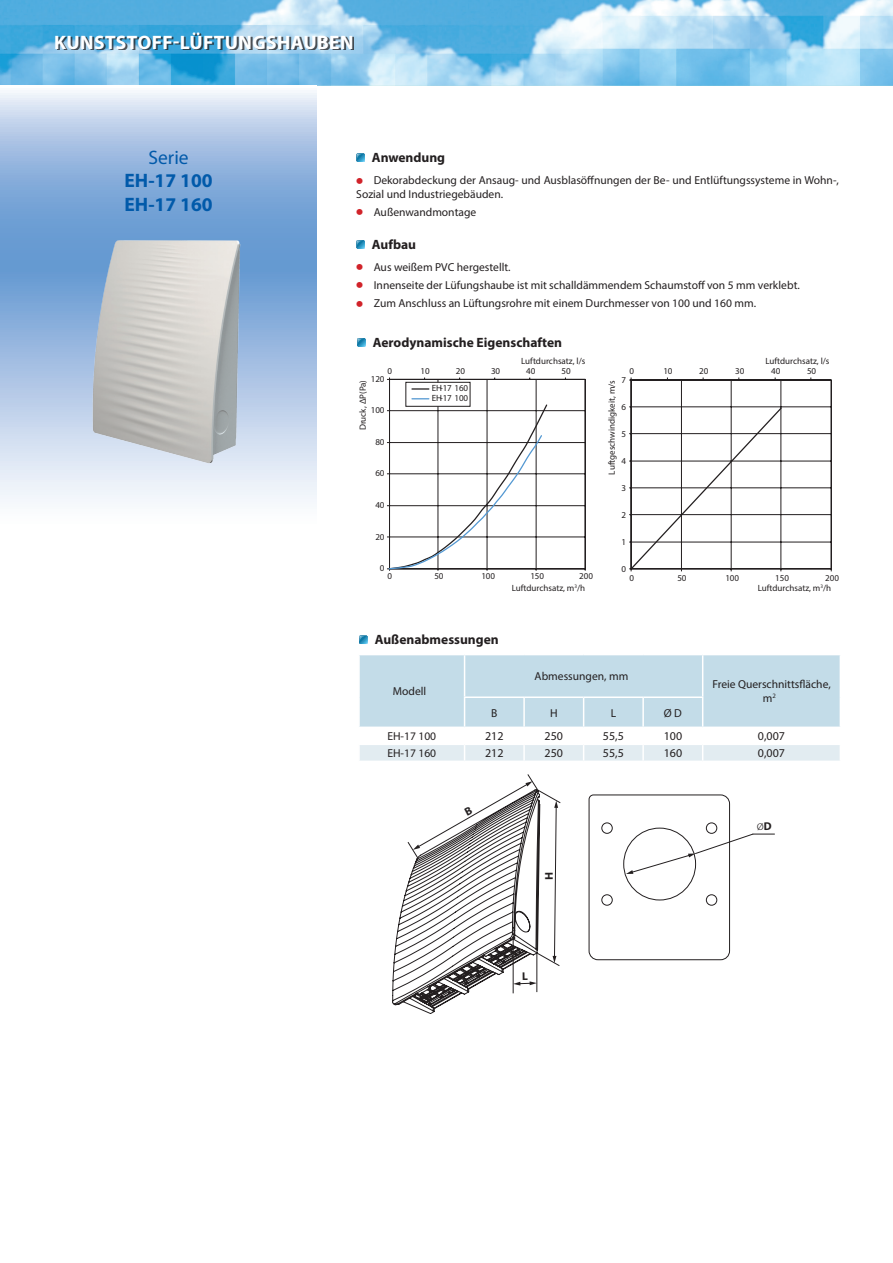
<style>
.page{position:relative;width:893px;height:1263px;background:#fff}
.page>*{position:absolute;margin:0;border:0;box-sizing:border-box;transform-origin:0 0}
.t1{font:700 19.5px "Myriad Pro";letter-spacing:.02em;color:#fff}
.t2{font:700 19.5px/23.4px "Myriad Pro";color:#015aaa}
.t3{font:19.5px "Myriad Pro";color:#015aaa}
.t4{font:700 13.5px "Myriad Pro";color:#231f20}
.t5{font:12px "Myriad Pro";color:#231f20}
.t6{font:11.55px/13.8px "Myriad Pro";color:#231f20}
.t7{font:9px/10.1px "Myriad Pro";color:#231f20}
.s1{font-family:"Free Set C";font-weight:700;font-size:17.4px;color:#d1232a}
</style>
<div class="page">
<img style="left:0;top:0;width:893px;height:85px">
<svg style="left:0;top:93px;width:317px;height:409px;background:#a5c1e3"></svg>
<div style="left:57px;top:33px;width:297px;height:17px;background:#231f20;opacity:.75"></div>
<svg style="left:356px;top:153px;width:9px;height:9px"></svg>
<svg style="left:356px;top:240px;width:9px;height:9px"></svg>
<svg style="left:359px;top:655px;width:481px;height:106px"></svg>
<hr style="left:358px;top:743px;width:107px;height:2px;background:#fff">
<hr style="left:465px;top:743px;width:59px;height:2px;background:#fff">
<hr style="left:524px;top:743px;width:60px;height:2px;background:#fff">
<hr style="left:584px;top:743px;width:59px;height:2px;background:#fff">
<hr style="left:643px;top:743px;width:60px;height:2px;background:#fff">
<hr style="left:703px;top:743px;width:138px;height:2px;background:#fff">
<svg style="left:359px;top:635px;width:9px;height:9px"></svg>
<img style="left:87px;top:219px;width:185px;height:269px">
<svg style="left:357px;top:338px;width:9px;height:9px"></svg>
<svg style="left:629px;top:377px;width:202px;height:195px"></svg>
<svg style="left:387px;top:377px;width:198px;height:194px"></svg>
<svg style="left:392px;top:774px;width:169px;height:240px"></svg>
<svg style="left:588px;top:794px;width:186px;height:166px"></svg>
<h1 class="t1" style="left:54px;top:29px;width:301px">KUNSTSTOFF-LÜFTUNGSHAUBEN</h1>
<h1 class="t3" style="left:148px;top:145px;width:42px">Serie</h1>
<h1 class="t2" style="left:125px;top:169px;width:90px">EH-17 100<br>EH-17 160</h1>
<p class="t4" style="left:372px;top:149px;width:75px">Anwendung</p>
<p class="t6" style="left:356px;top:173px;width:484px"><span class="s1">•</span> Dekorabdeckung der Ansaug- und Ausblasöffnungen der Be- und Entlüftungssysteme in Wohn-,<br>Sozial und Industriegebäuden.</p>
<p class="t6" style="left:356px;top:205px;width:121px"><span class="s1">•</span> Außenwandmontage</p>
<p class="t4" style="left:372px;top:235px;width:46px">Aufbau</p>
<p class="t6" style="left:356px;top:260px;width:156px"><span class="s1">•</span> Aus weißem PVC hergestellt.</p>
<p class="t6" style="left:356px;top:278px;width:445px"><span class="s1">•</span> Innenseite der Lüfungshaube ist mit schalldämmendem Schaumstoff von 5 mm verklebt.</p>
<p class="t6" style="left:356px;top:296px;width:401px"><span class="s1">•</span> Zum Anschluss an Lüftungsrohre mit einem Durchmesser von 100 und 160 mm.</p>
<p class="t4" style="left:373px;top:333px;width:191px">Aerodynamische Eigenschaften</p>
<p class="t7" style="left:387px;top:365px;width:6px">0</p>
<p class="t7" style="left:421px;top:365px;width:11px">10</p>
<p class="t7" style="left:456px;top:365px;width:11px">20</p>
<p class="t7" style="left:491px;top:365px;width:11px">30</p>
<p class="t7" style="left:526px;top:365px;width:11px">40</p>
<p class="t7" style="left:561px;top:365px;width:11px">50</p>
<p class="t7" style="left:521px;top:356px;width:66px">Luftdurchsatz, l/s</p>
<p class="t7" style="left:765px;top:356px;width:66px">Luftdurchsatz, l/s</p>
<p class="t7" style="left:629px;top:365px;width:6px">0</p>
<p class="t7" style="left:663px;top:365px;width:11px">10</p>
<p class="t7" style="left:699px;top:365px;width:11px">20</p>
<p class="t7" style="left:735px;top:365px;width:11px">30</p>
<p class="t7" style="left:771px;top:365px;width:11px">40</p>
<p class="t7" style="left:807px;top:365px;width:11px">50</p>
<p class="t7" style="left:371px;top:373px;width:15px">120</p>
<p class="t7" style="left:621px;top:375px;width:6px">7</p>
<p class="t7" style="left:358px;top:430px;width:52px;rotate:-90deg">Druck, ΔР(Pa)</p>
<p class="t7" style="left:607px;top:474px;width:96px;rotate:-90deg">Luftgeschwindigkeit, m/s</p>
<p class="t7" style="left:432px;top:383px;width:38px">ЕН-17 160<br>ЕН-17 100</p>
<p class="t7" style="left:621px;top:402px;width:6px">6</p>
<p class="t7" style="left:371px;top:405px;width:15px">100</p>
<p class="t7" style="left:621px;top:429px;width:6px">5</p>
<p class="t7" style="left:375px;top:437px;width:11px">80</p>
<p class="t7" style="left:621px;top:456px;width:6px">4</p>
<p class="t7" style="left:375px;top:468px;width:11px">60</p>
<p class="t7" style="left:621px;top:483px;width:6px">3</p>
<p class="t7" style="left:375px;top:500px;width:11px">40</p>
<p class="t7" style="left:621px;top:510px;width:6px">2</p>
<p class="t7" style="left:375px;top:531px;width:11px">20</p>
<p class="t7" style="left:621px;top:537px;width:6px">1</p>
<p class="t7" style="left:380px;top:563px;width:6px">0</p>
<p class="t7" style="left:387px;top:571px;width:6px">0</p>
<p class="t7" style="left:434px;top:571px;width:11px">50</p>
<p class="t7" style="left:481px;top:571px;width:15px">100</p>
<p class="t7" style="left:530px;top:571px;width:15px">150</p>
<p class="t7" style="left:579px;top:571px;width:15px">200</p>
<p class="t7" style="left:621px;top:564px;width:6px">0</p>
<p class="t7" style="left:629px;top:572px;width:6px">0</p>
<p class="t7" style="left:677px;top:572px;width:11px">50</p>
<p class="t7" style="left:725px;top:572px;width:15px">100</p>
<p class="t7" style="left:775px;top:572px;width:15px">150</p>
<p class="t7" style="left:825px;top:572px;width:15px">200</p>
<p class="t7" style="left:512px;top:582px;width:75px">Luftdurchsatz, m<sup>3</sup>/h</p>
<p class="t7" style="left:758px;top:582px;width:75px">Luftdurchsatz, m<sup>3</sup>/h</p>
<p class="t4" style="left:375px;top:631px;width:126px">Außenabmessungen</p>
<p class="t6" style="left:393px;top:684px;width:35px">Modell</p>
<p class="t6" style="left:535px;top:669px;width:95px">Abmessungen, mm</p>
<p class="t6" style="left:712px;top:677px;width:120px;text-align:center">Freie Querschnittsfläche, m<sup>2</sup></p>
<p class="t6" style="left:491px;top:706px;width:8px">B</p>
<p class="t6" style="left:550px;top:706px;width:9px">H</p>
<p class="t6" style="left:611px;top:706px;width:7px">L</p>
<p class="t6" style="left:664px;top:706px;width:20px">Ø D</p>
<p class="t6" style="left:387px;top:729px;width:50px">EH-17 100</p>
<p class="t5" style="left:485px;top:729px;width:20px">212</p>
<p class="t5" style="left:545px;top:729px;width:20px">250</p>
<p class="t5" style="left:603px;top:729px;width:22px">55,5</p>
<p class="t5" style="left:664px;top:729px;width:20px">100</p>
<p class="t5" style="left:758px;top:729px;width:29px">0,007</p>
<p class="t6" style="left:387px;top:746px;width:50px">EH-17 160</p>
<p class="t5" style="left:485px;top:746px;width:20px">212</p>
<p class="t5" style="left:545px;top:746px;width:20px">250</p>
<p class="t5" style="left:603px;top:746px;width:22px">55,5</p>
<p class="t5" style="left:664px;top:746px;width:20px">160</p>
<p class="t5" style="left:758px;top:746px;width:29px">0,007</p>
</div>
